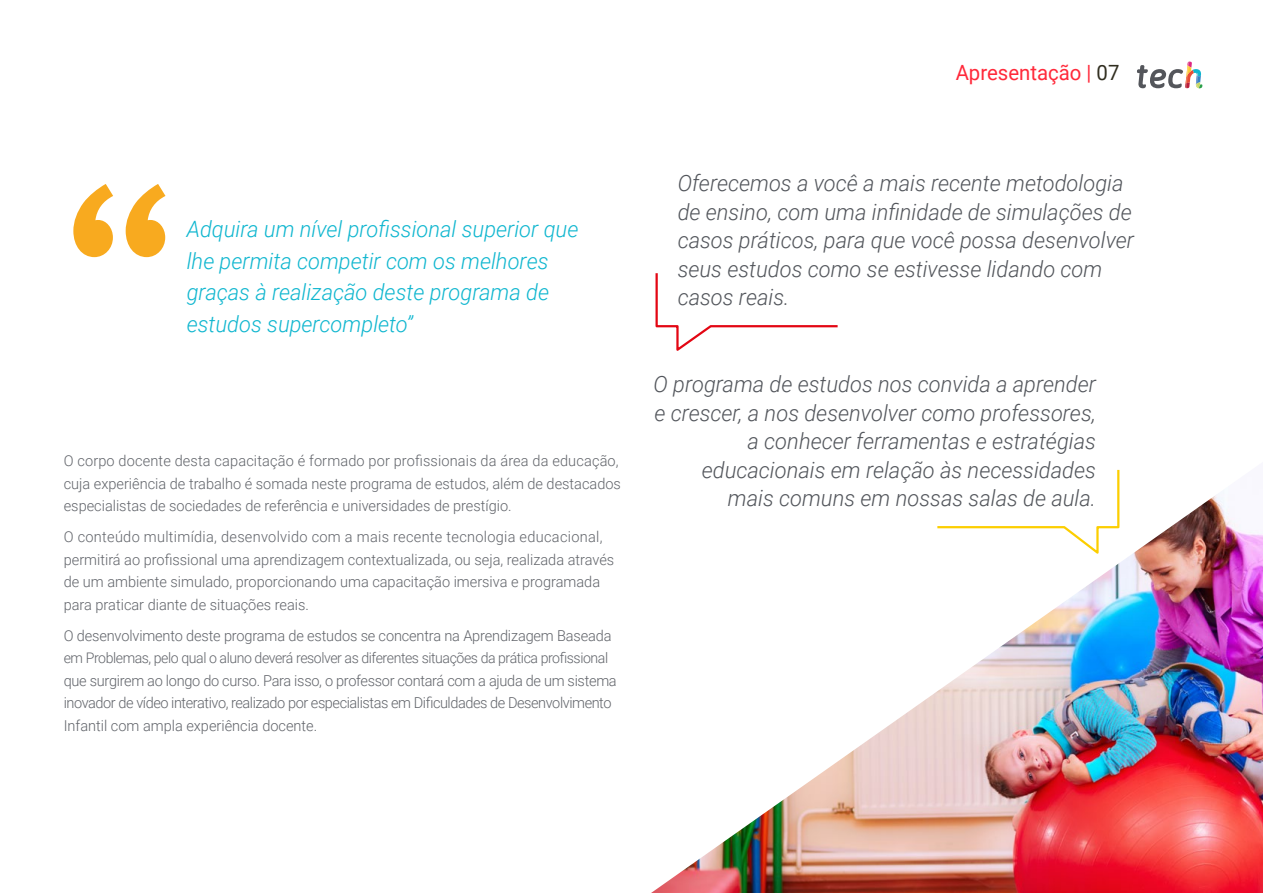
<style>
.page{position:relative;width:1263px;height:893px;background:#fff}
.page>*{position:absolute;margin:0;border:0;box-sizing:border-box;transform-origin:0 0}
.t1{font:italic 300 22.5px/28.5px "Roboto";color:#52555b}
.t2{font:italic 300 22.5px/31.5px "Roboto";color:#0fb6cf}
.t3{font:21px "Roboto";color:#ff293a}
.t4{font:300 15px/22.5px "Roboto";color:#61646a}
.t5{font:300 15px/22.5px "Roboto";letter-spacing:-.025em;color:#61646a}
.t6{font:300 14.55px "Roboto";letter-spacing:-.03em;color:#61646a}
.s1{color:#312e20}
</style>
<div class="page">
<svg style="left:1137px;top:62px;width:65px;height:27px"></svg>
<svg style="left:73px;top:184px;width:92px;height:73px"></svg>
<svg style="left:655px;top:273px;width:183px;height:78px"></svg>
<img style="left:651px;top:469px;width:612px;height:424px">
<h2 class="t3" style="left:956px;top:57px;width:165px">Apresentação | <span class="s1">07</span></h2>
<h1 class="t2" style="left:187px;top:212px;width:393px">Adquira um nível profissional superior que lhe permita competir com os melhores graças à realização deste programa de estudos supercompleto”</h1>
<p class="t4" style="left:64px;top:449px;width:559px">O corpo docente desta capacitação é formado por profissionais da área da educação, cuja experiência de trabalho é somada neste programa de estudos, além de destacados especialistas de sociedades de referência e universidades de prestígio.</p>
<p class="t4" style="left:64px;top:525px;width:552px">O conteúdo multimídia, desenvolvido com a mais recente tecnologia educacional, permitirá ao profissional uma aprendizagem contextualizada, ou seja, realizada através de um ambiente simulado, proporcionando uma capacitação imersiva e programada para praticar diante de situações reais.</p>
<p class="t4" style="left:64px;top:624px;width:549px">O desenvolvimento deste programa de estudos se concentra na Aprendizagem Baseada</p>
<p class="t6" style="left:64px;top:648px;width:546px">em Problemas, pelo qual o aluno deverá resolver as diferentes situações da prática profissional</p>
<p class="t5" style="left:64px;top:669px;width:554px">que surgirem ao longo do curso. Para isso, o professor contará com a ajuda de um sistema inovador de vídeo interativo, realizado por especialistas em Dificuldades de Desenvolvimento<br>Infantil com ampla experiência docente.</p>
<h1 class="t1" style="left:678px;top:168px;width:458px">Oferecemos a você a mais recente metodologia de ensino, com uma infinidade de simulações de casos práticos, para que você possa desenvolver seus estudos como se estivesse lidando com casos reais.</h1>
<h1 class="t1" style="left:653px;top:369px;width:444px;text-align:right">O programa de estudos nos convida a aprender e crescer, a nos desenvolver como professores, a conhecer ferramentas e estratégias educacionais em relação às necessidades mais comuns em nossas salas de aula.</h1>
</div>
